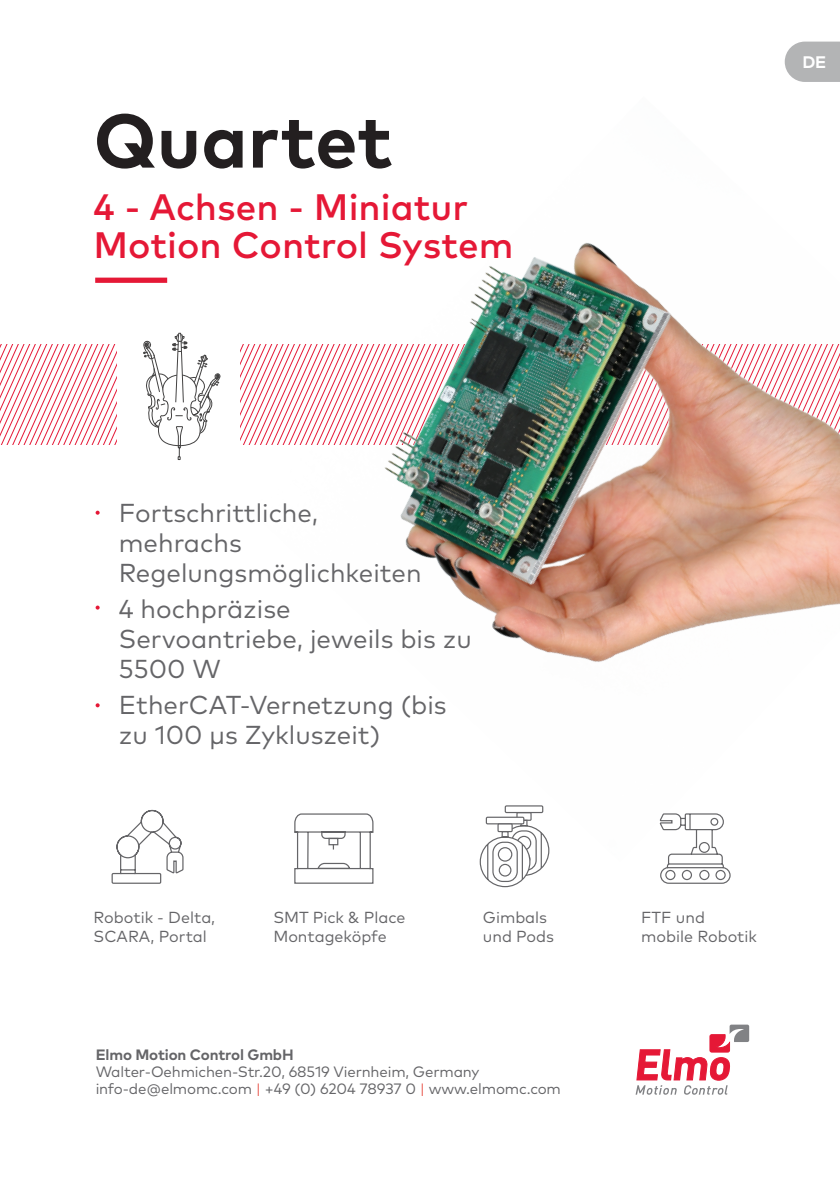
<style>
.page{position:relative;width:840px;height:1191px;background:#fff}
.page>*{position:absolute;margin:0;border:0;box-sizing:border-box;transform-origin:0 0}
.t1{font:700 75.8px "FF Mark Pro";color:#231f20}
.t2{font:500 36.8px/38px "FF Mark Pro";color:#e51836}
.t3{font:26px/30px "FF Mark Pro";color:#656568}
.t4{font:700 16.8px "FF Mark Pro";color:#fff}
.t5{font:16px/19.2px "FF Mark Pro";color:#656568}
.t6{font:15px/17px "FF Mark Pro";letter-spacing:-.01em;color:#656568}
.s1{font-weight:700}
.s2{color:#ea645b}
</style>
<div class="page">
<svg style="left:0;top:345px;width:117px;height:99px"></svg>
<svg style="left:95px;top:510px;width:5px;height:5px"></svg>
<svg style="left:95px;top:605px;width:5px;height:4px"></svg>
<svg style="left:95px;top:703px;width:5px;height:4px"></svg>
<svg style="left:111px;top:809px;width:73px;height:75px"></svg>
<svg style="left:660px;top:862px;width:70px;height:22px"></svg>
<svg style="left:294px;top:862px;width:80px;height:22px"></svg>
<svg style="left:479px;top:862px;width:68px;height:25px"></svg>
<div style="left:95px;top:278px;width:72px;height:5px;background:#e51836"></div>
<svg style="left:143px;top:332px;width:77px;height:128px"></svg>
<img style="left:249px;top:243px;width:590px;height:619px">
<svg style="left:784px;top:42px;width:55px;height:40px;background:#b9babb"></svg>
<svg style="left:635px;top:1024px;width:113px;height:70px"></svg>
<p class="t1" style="left:93px;top:83px;width:300px">Quartet</p>
<p class="t2" style="left:93px;top:185px;width:421px">-4 Achsen - Miniatur<br>Motion Control System</p>
<p class="t4" style="left:801px;top:50px;width:25px">DE</p>
<p class="t3" style="left:119px;top:496px;width:304px">Fortschrittliche, mehrachs<br>Regelungsmöglichkeiten</p>
<p class="t3" style="left:119px;top:592px;width:354px">4 hochpräzise<br>Servoantriebe, jeweils bis zu<br>5500 W</p>
<p class="t3" style="left:119px;top:687px;width:329px">EtherCAT-Vernetzung (bis zu 100 µs Zykluszeit(</p>
<p class="t5" style="left:94px;top:906px;width:123px">Robotik - Delta,</p>
<p class="t5" style="left:94px;top:925px;width:115px">SCARA, Portal</p>
<p class="t5" style="left:273px;top:906px;width:133px">SMT Pick &amp; Place<br>Montageköpfe</p>
<p class="t5" style="left:482px;top:906px;width:66px">Gimbals</p>
<p class="t5" style="left:482px;top:925px;width:73px">und Pods</p>
<p class="t6" style="left:96px;top:1044px;width:385px"><span class="s1">Elmo Motion Control GmbH<br></span>Walter-Oehmichen-Str.20, 68519 Viernheim, Germany</p>
<p class="t6" style="left:96px;top:1078px;width:466px">info-de@elmomc.com <span class="s2">|</span> +49 (0) 6204 78937 0 <span class="s2">|</span> www.elmomc.com</p>
<p class="t5" style="left:641px;top:906px;width:65px">FTF und</p>
<p class="t5" style="left:641px;top:925px;width:117px">mobile Robotik</p>
</div>
